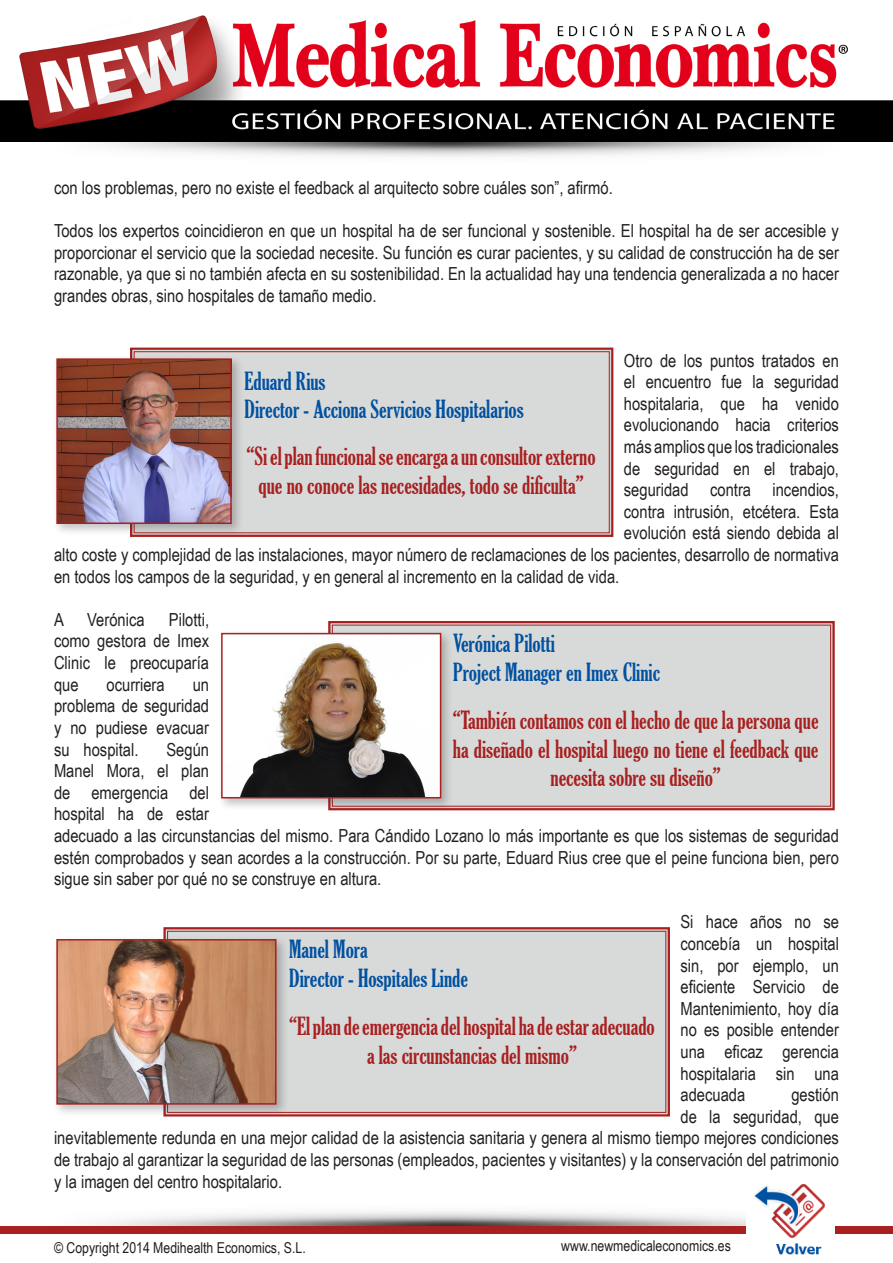
<style>
.page{position:relative;width:893px;height:1263px;background:#fff}
.page>*{position:absolute;margin:0;border:0;box-sizing:border-box;transform-origin:0 0}
.t1{font:extra-condensed 24px/28.8px "Gloucester";color:#a82020;text-align:center}
.t2{font:extra-condensed 24px "Gloucester";color:#0051a0}
.t3{font:18px/21.6px "Arial Narrow";color:#231f20;text-align:justify}
.t4{font:15px "Arial Narrow";color:#231f20}
</style>
<div class="page">
<img style="left:97px;top:142px;width:700px;height:15px">
<img style="left:0;top:15px;width:893px;height:127px">
<img style="left:97px;top:1211px;width:649px;height:15px">
<div style="left:0;top:1226px;width:893px;height:7px;background:#a82020"></div>
<div style="left:130px;top:347px;width:484px;height:190px;background:#d8d9d9"></div>
<div style="left:134px;top:351px;width:476px;height:182px;border:1px solid #a82020"></div>
<div style="left:328px;top:621px;width:507px;height:190px;background:#d8d9d9"></div>
<div style="left:217px;top:629px;width:237px;height:182px;background:#231f20;opacity:.27"></div>
<img style="left:224px;top:636px;width:214px;height:159px">
<div style="left:221px;top:633px;width:220px;height:165px;border:2px solid #a82020"></div>
<div style="left:163px;top:927px;width:507px;height:190px;background:#d8d9d9"></div>
<div style="left:167px;top:931px;width:499px;height:182px;border:1px solid #a82020"></div>
<div style="left:52px;top:935px;width:237px;height:182px;background:#231f20;opacity:.27"></div>
<img style="left:59px;top:942px;width:215px;height:160px">
<div style="left:56px;top:939px;width:221px;height:166px;border:2px solid #a82020"></div>
<div style="left:52px;top:354px;width:192px;height:182px;background:#231f20;opacity:.27"></div>
<img style="left:59px;top:361px;width:170px;height:160px">
<div style="left:56px;top:358px;width:176px;height:166px;border:2px solid #a82020"></div>
<div style="left:746px;top:1181px;width:89px;height:80px;background:#fff"></div>
<img style="left:754px;top:1185px;width:70px;height:69px">
<p class="t3" style="left:54px;top:176px;width:560px">con los problemas, pero no existe el feedback al arquitecto sobre cuáles son”, afirmó.</p>
<p class="t3" style="left:54px;top:219px;width:786px">Todos los expertos coincidieron en que un hospital ha de ser funcional y sostenible. El hospital ha de ser accesible y proporcionar el servicio que la sociedad necesite. Su función es curar pacientes, y su calidad de construcción ha de ser razonable, ya que si no también afecta en su sostenibilidad. En la actualidad hay una tendencia generalizada a no hacer grandes obras, sino hospitales de tamaño medio.</p>
<p class="t3" style="left:624px;top:349px;width:217px">Otro de los puntos tratados en</p>
<p class="t3" style="left:624px;top:370px;width:217px">el encuentro fue la seguridad</p>
<p class="t3" style="left:624px;top:392px;width:217px">hospitalaria, que ha venido</p>
<p class="t3" style="left:624px;top:414px;width:217px">evolucionando hacia criterios</p>
<p class="t3" style="left:624px;top:435px;width:217px">más amplios que los tradicionales</p>
<p class="t3" style="left:624px;top:457px;width:217px">de seguridad en el trabajo,</p>
<p class="t3" style="left:624px;top:478px;width:217px">seguridad contra incendios,</p>
<p class="t3" style="left:624px;top:500px;width:217px">contra intrusión, etcétera. Esta</p>
<p class="t3" style="left:624px;top:522px;width:217px">evolución está siendo debida al</p>
<p class="t3" style="left:54px;top:543px;width:786px">alto coste y complejidad de las instalaciones, mayor número de reclamaciones de los pacientes, desarrollo de normativa</p>
<p class="t3" style="left:54px;top:565px;width:567px">en todos los campos de la seguridad, y en general al incremento en la calidad de vida.</p>
<p class="t3" style="left:54px;top:608px;width:11px">A</p>
<p class="t3" style="left:87px;top:608px;width:59px">Verónica</p>
<p class="t2" style="left:244px;top:367px;width:83px">Eduard Rius</p>
<p class="t2" style="left:244px;top:396px;width:281px">Director - Acciona Servicios Hospitalarios</p>
<p class="t1" style="left:247px;top:442px;width:350px">“Si el plan funcional se encarga a un consultor externo que no conoce las necesidades, todo se dificulta”</p>
<p class="t3" style="left:54px;top:608px;width:157px;text-indent:115px">Pilotti, como gestora de Imex Clinic le preocuparía que</p>
<p class="t2" style="left:453px;top:630px;width:103px">Verónica Pilotti</p>
<p class="t2" style="left:453px;top:659px;width:208px">Project Manager en Imex Clinic</p>
<p class="t1" style="left:453px;top:706px;width:367px">“También contamos con el hecho de que la persona que ha diseñado el hospital luego no tiene el feedback que necesita sobre su diseño”</p>
<p class="t3" style="left:107px;top:673px;width:60px">ocurriera</p>
<p class="t3" style="left:54px;top:673px;width:157px;text-indent:139px">un problema de seguridad y no pudiese evacuar su hospital.</p>
<p class="t3" style="left:54px;top:738px;width:786px;text-align:left;text-indent:112px">Según<br>Manel Mora, el plan<br>de emergencia del<br>hospital ha de estar<br>adecuado a las circunstancias del mismo. Para Cándido Lozano lo más importante es que los sistemas de seguridad estén comprobados y sean acordes a la construcción. Por su parte, Eduard Rius cree que el peine funciona bien, pero sigue sin saber por qué no se construye en altura.</p>
<p class="t3" style="left:680px;top:910px;width:160px">Si hace años no se concebía un hospital sin, por ejemplo, un eficiente Servicio de Mantenimiento, hoy día no es posible entender una eficaz gerencia hospitalaria sin una adecuada</p>
<p class="t2" style="left:289px;top:936px;width:80px">Manel Mora</p>
<p class="t2" style="left:289px;top:964px;width:180px">Director - Hospitales Linde</p>
<p class="t1" style="left:289px;top:1012px;width:367px">“El plan de emergencia del hospital ha de estar adecuado a las circunstancias del mismo”</p>
<p class="t3" style="left:791px;top:1083px;width:49px">gestión</p>
<p class="t3" style="left:680px;top:1105px;width:160px">de la seguridad, que</p>
<p class="t3" style="left:54px;top:1126px;width:786px">inevitablemente redunda en una mejor calidad de la asistencia sanitaria y genera al mismo tiempo mejores condiciones</p>
<p class="t3" style="left:54px;top:1148px;width:786px">de trabajo al garantizar la seguridad de las personas (empleados, pacientes y visitantes) y la conservación del patrimonio</p>
<p class="t3" style="left:54px;top:1170px;width:230px">y la imagen del centro hospitalario.</p>
<p class="t4" style="left:54px;top:1236px;width:253px">© Copyright 2014 Medihealth Economics, S.L.</p>
<p class="t4" style="left:561px;top:1234px;width:171px">www.newmedicaleconomics.es</p>
</div>
